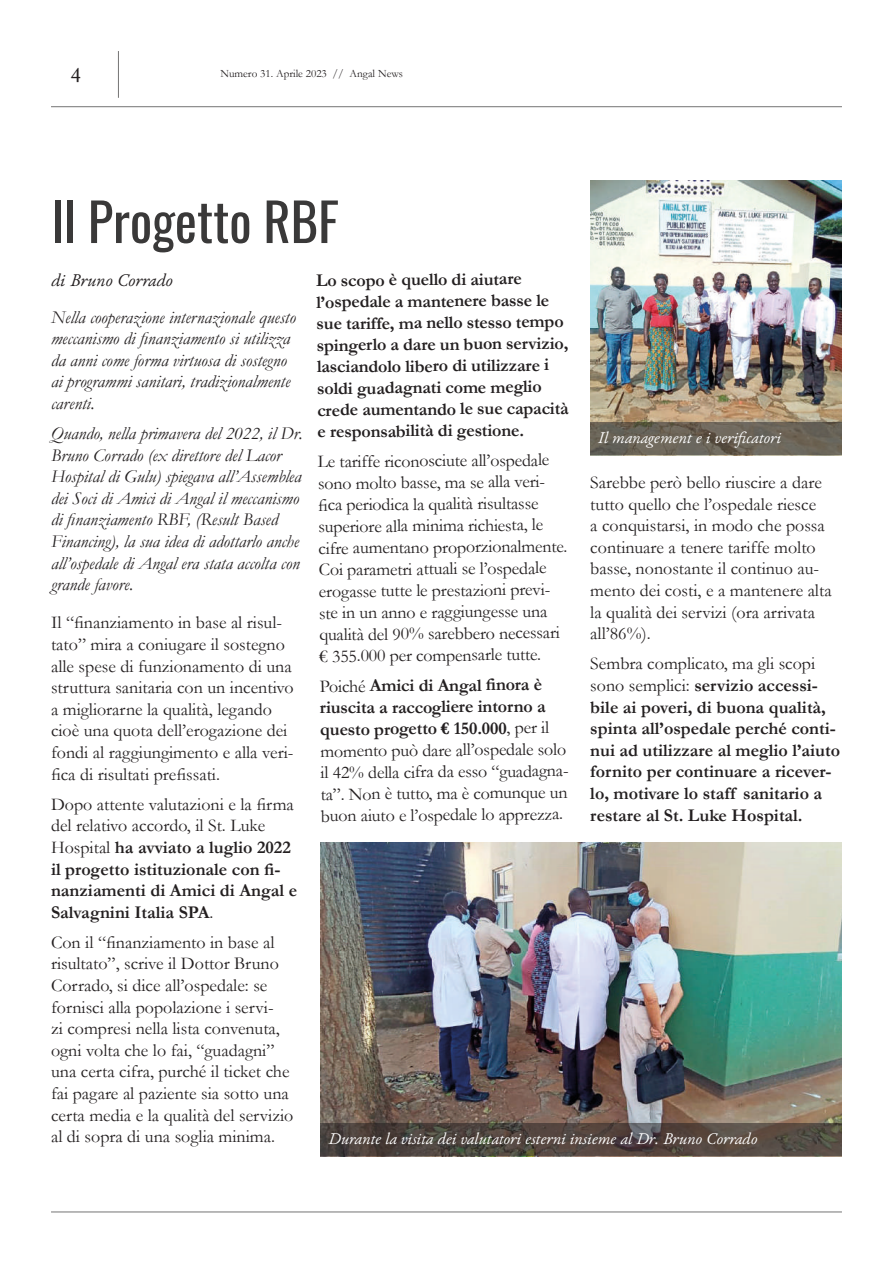
<style>
.page{position:relative;width:893px;height:1263px;background:#fff}
.page>*{position:absolute;margin:0;border:0;box-sizing:border-box;transform-origin:0 0}
.t1{font:52.5px "Oswald";color:#3a3939}
.t2{font:22.5px "Crimson Text";color:#231f20}
.t3{font:18px/21.6px "Garamond";color:#231f20}
.t4{font:italic 18px/21.6px "Garamond";color:#231f20}
.t5{font:700 18px/21.6px "Garamond";color:#231f20}
.t6{font:700 18px/21.6px "Garamond";letter-spacing:-.025em;color:#231f20}
.t7{font:18px/21.6px "Garamond";letter-spacing:-.02em;color:#231f20}
.t8{font:italic 18px "EB Garamond 12";color:#231f20}
.t9{font:italic 16.5px "EB Garamond 12";color:#fff}
.t10{font:11.25px "Garamond";color:#231f20}
.s1{font-weight:400}
.s2{font-weight:700}
</style>
<div class="page">
<hr style="left:51px;top:106px;width:791px;height:1px;background:#747373">
<hr style="left:118px;top:51px;width:1px;height:47px;background:#747373">
<hr style="left:51px;top:1211px;width:791px;height:1px;background:#747373">
<img style="left:321px;top:842px;width:521px;height:281px">
<img style="left:590px;top:180px;width:252px;height:242px">
<svg style="left:321px;top:1123px;width:521px;height:33px;background:#504640"></svg>
<svg style="left:590px;top:422px;width:252px;height:33px;background:#686256"></svg>
<p class="t2" style="left:70px;top:60px;width:12px">4</p>
<p class="t10" style="left:220px;top:66px;width:184px">Numero 31. Aprile 2023 // Angal News</p>
<h1 class="t1" style="left:51px;top:175px;width:289px">Il Progetto RBF</h1>
<p class="t8" style="left:51px;top:265px;width:123px">di Bruno Corrado</p>
<p class="t4" style="left:51px;top:306px;width:246px">Nella cooperazione internazionale questo meccanismo di finanziamento si utilizza da anni come forma virtuosa di sostegno ai programmi sanitari, tradizionalmente carenti.</p>
<p class="t4" style="left:51px;top:422px;width:253px">Quando, nella primavera del 2022, il Dr.<br>Bruno Corrado (ex direttore del Lacor Hospital di Gulu) spiegava all’Assemblea dei Soci di Amici di Angal il meccanismo di finanziamento RBF, (Result Based Financing), la sua idea di adottarlo anche all’ospedale di Angal era stata accolta con grande favore.</p>
<p class="t3" style="left:51px;top:611px;width:244px">Il “finanziamento in base al risul&shy;tato” mira a coniugare il sostegno alle spese di funzionamento di una struttura sanitaria con un incentivo a migliorarne la qualità, legando cioè una quota dell’erogazione dei fondi al raggiungimento e alla veri&shy;fica di risultati prefissati.</p>
<p class="t5" style="left:51px;top:793px;width:248px"><span class="s1">Dopo attente valutazioni e la firma del relativo accordo, il St. Luke<br>Hospital</span> ha avviato a luglio 2022 il progetto istituzionale con fi&shy;nanziamenti di Amici di Angal e<br>Salvagnini Italia SPA<span class="s1">.</span></p>
<p class="t3" style="left:51px;top:931px;width:244px">Con il “finanziamento in base al risultato”, scrive il Dottor Bruno Corrado, si dice all’ospedale: se fornisci alla popolazione i servi-<br>zi compresi nella lista convenuta, ogni volta che lo fai, “guadagni” una certa cifra, purché il ticket che fai pagare al paziente sia sotto una certa media e la qualità del servizio al di sopra di una soglia minima.</p>
<p class="t6" style="left:316px;top:269px;width:254px">Lo scopo è quello di aiutare l’ospedale a mantenere basse le sue tariffe, ma nello stesso tempo spingerlo a dare un buon servizio, lasciandolo libero di utilizzare i soldi guadagnati come meglio crede aumentando le sue capacità e responsabilità di gestione.</p>
<p class="t3" style="left:318px;top:449px;width:251px">Le tariffe riconosciute all’ospedale sono molto basse, ma se alla veri&shy;fica periodica la qualità risultasse superiore alla minima richiesta, le cifre aumentano proporzionalmente.<br>Coi parametri attuali se l’ospedale erogasse tutte le prestazioni previ&shy;ste in un anno e raggiungesse una qualità del 90% sarebbero necessari € 355.000 per compensarle tutte.</p>
<p class="t7" style="left:320px;top:674px;width:251px">Poiché <span class="s2">Amici di Angal finora è riuscita a raccogliere intorno a questo progetto € 150.000</span>, per il momento può dare all’ospedale solo il 42% della cifra da esso “guadagna&shy;ta”. Non è tutto, ma è comunque un buon aiuto e l’ospedale lo apprezza.</p>
<p class="t9" style="left:598px;top:424px;width:185px">Il management e i verificatori</p>
<p class="t3" style="left:590px;top:471px;width:243px">Sarebbe però bello riuscire a dare tutto quello che l’ospedale riesce<br>a conquistarsi, in modo che possa continuare a tenere tariffe molto basse, nonostante il continuo au&shy;mento dei costi, e a mantenere alta la qualità dei servizi (ora arrivata all’86%).</p>
<p class="t5" style="left:590px;top:653px;width:251px"><span class="s1">Sembra complicato, ma gli scopi sono semplici:</span> servizio accessi&shy;bile ai poveri, di buona qualità, spinta all’ospedale perché conti&shy;nui ad utilizzare al meglio l’aiuto fornito per continuare a ricever&shy;lo, motivare lo staff sanitario a restare al St. Luke Hospital.</p>
<p class="t9" style="left:328px;top:1125px;width:431px">Durante la visita dei valutatori esterni insieme al Dr. Bruno Corrado</p>
</div>
